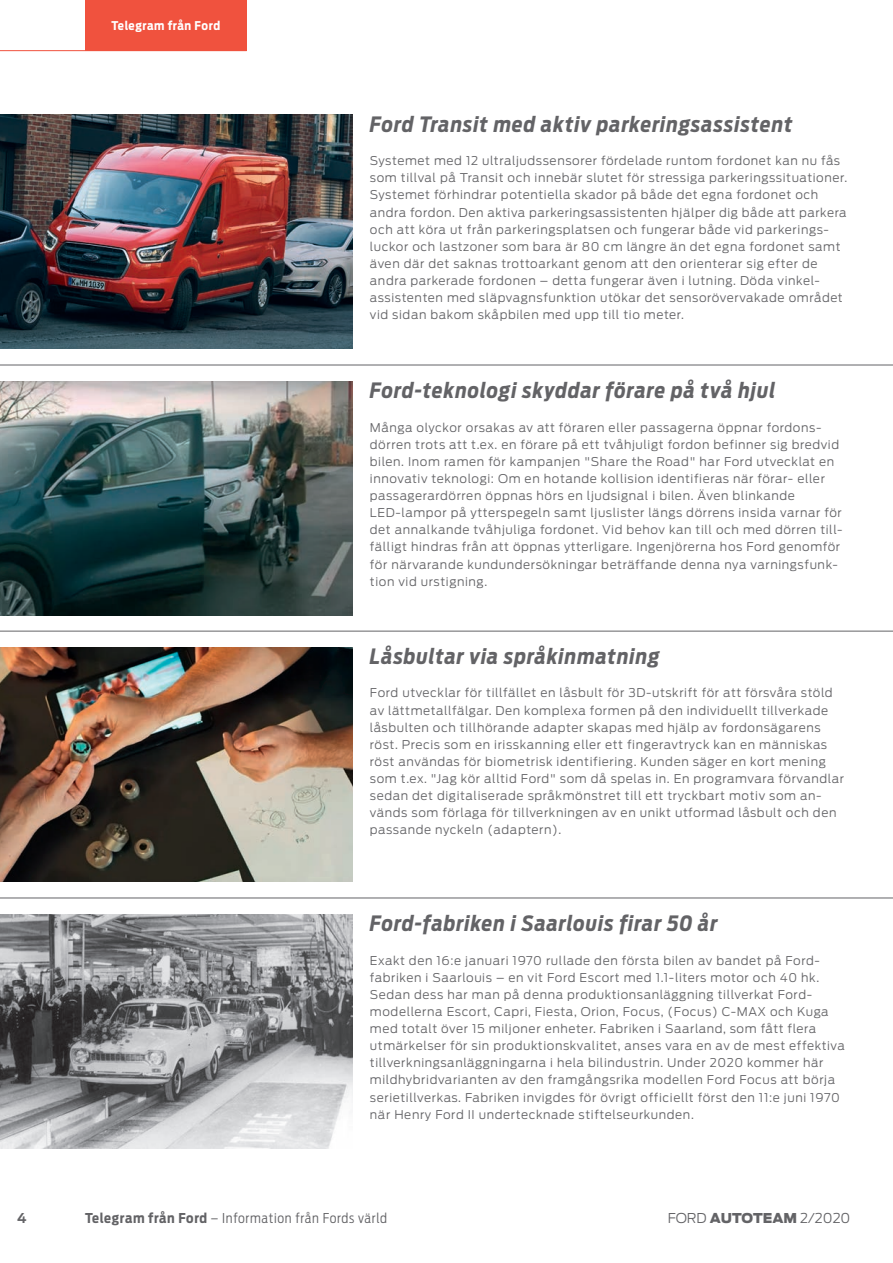
<style>
.page{position:relative;width:893px;height:1263px;background:#fff}
.page>*{position:absolute;margin:0;border:0;box-sizing:border-box;transform-origin:0 0}
.t1{font:italic 700 21px "Ford Antenna Cond";letter-spacing:.045em;color:#636366}
.t2{font:300 13.5px "Ford Antenna Cond";letter-spacing:.05em;color:#636366}
.t3{font:300 13.5px "Ford Antenna";color:#636366}
.t4{font:700 13.5px "Ford Antenna";color:#636366}
.t5{font:300 12px/17.1px "Ford Antenna";letter-spacing:.05em;color:#636366}
.t6{font:700 12px "Ford Antenna Cond";letter-spacing:.05em;color:#fff}
.s1{font-weight:700}
.s2{font-weight:900}
</style>
<div class="page">
<div style="left:85px;top:0;width:162px;height:51px;background:#f0523e"></div>
<hr style="left:0;top:50px;width:247px;height:1px;background:#f0523e">
<img style="left:0;top:914px;width:353px;height:234px">
<img style="left:0;top:381px;width:353px;height:234px">
<img style="left:0;top:115px;width:353px;height:234px">
<img style="left:0;top:648px;width:353px;height:234px">
<hr style="left:0;top:365px;width:893px;height:1px;background:#636366">
<hr style="left:0;top:631px;width:893px;height:1px;background:#636366">
<hr style="left:0;top:897px;width:893px;height:1px;background:#636366">
<p class="t6" style="left:112px;top:15px;width:110px">Telegram från Ford</p>
<h1 class="t1" style="left:370px;top:105px;width:424px">Ford Transit med aktiv parkeringsassistent</h1>
<p class="t5" style="left:370px;top:151px;width:479px">Systemet med 12 ultraljudssensorer fördelade runtom fordonet kan nu fås som tillval på Transit och innebär slutet för stressiga parkeringssituationer.<br>Systemet förhindrar potentiella skador på både det egna fordonet och andra fordon. Den aktiva parkeringsassistenten hjälper dig både att parkera och att köra ut från parkeringsplatsen och fungerar både vid parkerings&shy;luckor och lastzoner som bara är 80 cm längre än det egna fordonet samt även där det saknas trottoarkant genom att den orienterar sig efter de andra parkerade fordonen – detta fungerar även i lutning. Döda vinkel&shy;assistenten med släpvagnsfunktion utökar det sensorövervakade området vid sidan bakom skåpbilen med upp till tio meter.</p>
<h1 class="t1" style="left:370px;top:372px;width:407px">Ford-teknologi skyddar förare på två hjul</h1>
<p class="t5" style="left:370px;top:417px;width:474px">Många olyckor orsakas av att föraren eller passagerna öppnar fordons&shy;dörren trots att t.ex. en förare på ett tvåhjuligt fordon befinner sig bredvid bilen. Inom ramen för kampanjen "Share the Road" har Ford utvecklat en innovativ teknologi: Om en hotande kollision identifieras när förar- eller passagerardörren öppnas hörs en ljudsignal i bilen. Även blinkande LED-lampor på ytterspegeln samt ljuslister längs dörrens insida varnar för det annalkande tvåhjuliga fordonet. Vid behov kan till och med dörren till&shy;fälligt hindras från att öppnas ytterligare. Ingenjörerna hos Ford genomför för närvarande kundundersökningar beträffande denna nya varningsfunk&shy;tion vid urstigning.</p>
<h1 class="t1" style="left:370px;top:637px;width:291px">Låsbultar via språkinmatning</h1>
<p class="t5" style="left:370px;top:683px;width:476px">Ford utvecklar för tillfället en låsbult för 3D-utskrift för att försvåra stöld av lättmetallfälgar. Den komplexa formen på den individuellt tillverkade låsbulten och tillhörande adapter skapas med hjälp av fordonsägarens röst. Precis som en irisskanning eller ett fingeravtryck kan en människas röst användas för biometrisk identifiering. Kunden säger en kort mening som t.ex. "Jag kör alltid Ford" som då spelas in. En programvara förvandlar sedan det digitaliserade språkmönstret till ett tryckbart motiv som an&shy;vänds som förlaga för tillverkningen av en unikt utformad låsbult och den passande nyckeln (adaptern).</p>
<h1 class="t1" style="left:370px;top:905px;width:349px">Ford-fabriken i Saarlouis firar 50 år</h1>
<p class="t5" style="left:370px;top:950px;width:476px">Exakt den 16:e januari 1970 rullade den första bilen av bandet på Ford&shy;fabriken i Saarlouis – en vit Ford Escort med 1.1-liters motor och 40 hk.<br>Sedan dess har man på denna produktionsanläggning tillverkat Ford&shy;modellerna Escort, Capri, Fiesta, Orion, Focus, (Focus) C-MAX och Kuga med totalt över 15 miljoner enheter. Fabriken i Saarland, som fått flera utmärkelser för sin produktionskvalitet, anses vara en av de mest effektiva tillverkningsanläggningarna i hela bilindustrin. Under 2020 kommer här mildhybridvarianten av den framgångsrika modellen Ford Focus att börja serietillverkas. Fabriken invigdes för övrigt officiellt först den 11:e juni 1970 när Henry Ford II undertecknade stiftelseurkunden.</p>
<p class="t2" style="left:85px;top:1206px;width:303px"><span class="s1">Telegram från Ford</span> – Information från Fords värld</p>
<p class="t4" style="left:17px;top:1206px;width:11px">4</p>
<p class="t3" style="left:668px;top:1206px;width:184px">FORD <span class="s2">AUTOTEAM</span> 2/2020</p>
</div>
